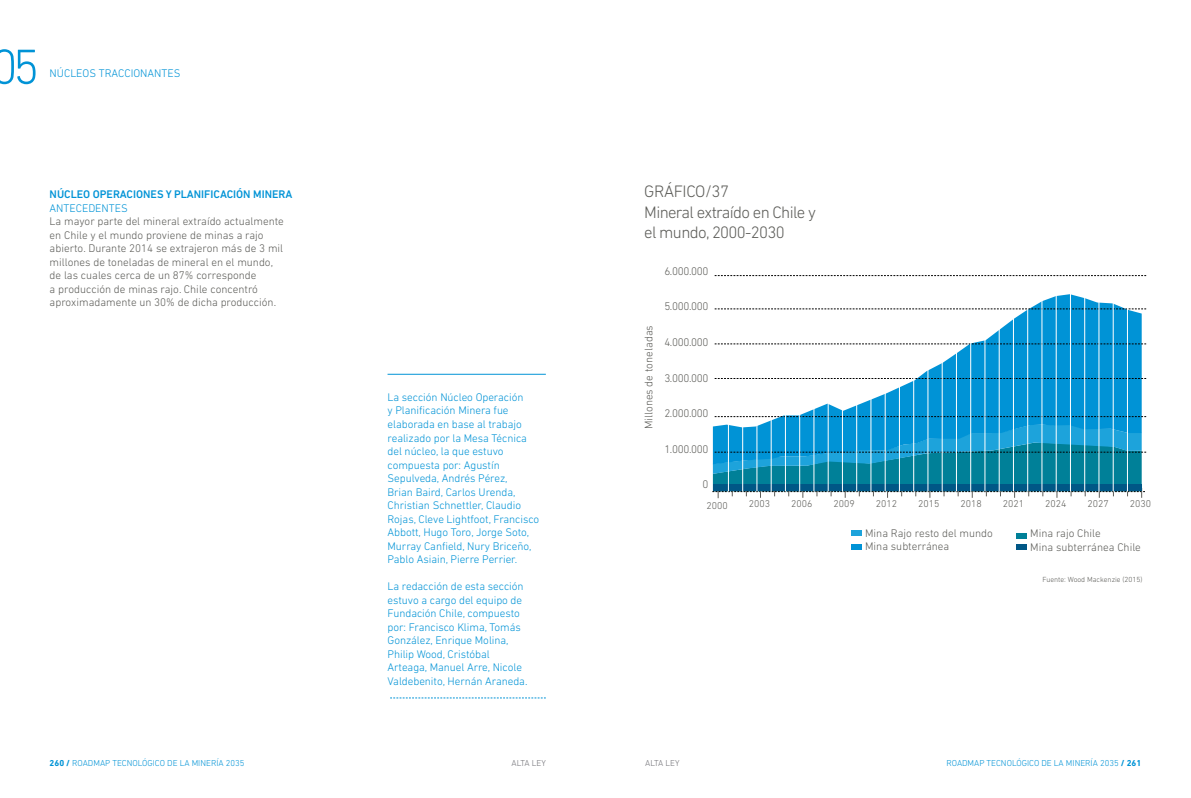
<style>
.page{position:relative;width:1191px;height:798px;background:#fff}
.page>*{position:absolute;margin:0;border:0;box-sizing:border-box;transform-origin:0 0}
.t1{font:300 50px "DIN Next LT Pro";color:#0093d6}
.t2{font:300 16.88px/20.5px "DIN Next LT Pro";letter-spacing:-.04em;color:#5c5c58}
.t3{font:300 11.25px/13.5px "DIN Next LT Pro";letter-spacing:-.005em;color:#0093d6}
.t4{font:300 11.25px/13.5px "DIN Next LT Pro";color:#5c5c58}
.t5{font:500 11.25px "DIN Next LT Pro";color:#0093d6}
.t6{font:300 10px "DIN Next LT Pro";color:#5c5c58}
.t7{font:300 8.75px "DIN Next LT Pro";color:#0093d6}
.t8{font:300 8.75px "DIN Next LT Pro";color:#727277}
.t9{font:300 7.5px "DIN Next LT Pro";color:#5c5c58}
.s1{font-weight:700}
</style>
<div class="page">
<svg style="left:714px;top:294px;width:427px;height:130px"></svg>
<svg style="left:714px;top:308px;width:432px;height:1px"></svg>
<svg style="left:714px;top:343px;width:432px;height:1px"></svg>
<svg style="left:714px;top:378px;width:432px;height:1px"></svg>
<svg style="left:714px;top:416px;width:432px;height:1px"></svg>
<svg style="left:714px;top:275px;width:432px;height:1px"></svg>
<svg style="left:712px;top:424px;width:434px;height:74px;background:#2598be"></svg>
<div style="left:713px;top:484px;width:428px;height:7px;background:#005786"></div>
<hr style="left:1027px;top:304px;width:1px;height:187px;background:#fff">
<hr style="left:1041px;top:296px;width:1px;height:195px;background:#fff">
<hr style="left:1056px;top:292px;width:1px;height:199px;background:#fff">
<hr style="left:1070px;top:292px;width:1px;height:199px;background:#fff">
<hr style="left:1084px;top:296px;width:1px;height:195px;background:#fff">
<hr style="left:1098px;top:300px;width:1px;height:191px;background:#fff">
<hr style="left:1113px;top:301px;width:1px;height:190px;background:#fff">
<hr style="left:1127px;top:304px;width:1px;height:187px;background:#fff">
<hr style="left:728px;top:424px;width:1px;height:67px;background:#fff">
<hr style="left:742px;top:426px;width:1px;height:65px;background:#fff">
<hr style="left:756px;top:424px;width:1px;height:67px;background:#fff">
<hr style="left:771px;top:419px;width:1px;height:72px;background:#fff">
<hr style="left:785px;top:412px;width:1px;height:79px;background:#fff">
<hr style="left:799px;top:412px;width:1px;height:79px;background:#fff">
<hr style="left:813px;top:407px;width:1px;height:84px;background:#fff">
<hr style="left:828px;top:400px;width:1px;height:91px;background:#fff">
<hr style="left:842px;top:407px;width:1px;height:84px;background:#fff">
<hr style="left:856px;top:402px;width:1px;height:89px;background:#fff">
<hr style="left:870px;top:394px;width:1px;height:97px;background:#fff">
<hr style="left:885px;top:389px;width:1px;height:102px;background:#fff">
<hr style="left:899px;top:385px;width:1px;height:106px;background:#fff">
<hr style="left:913px;top:374px;width:1px;height:117px;background:#fff">
<hr style="left:927px;top:368px;width:1px;height:123px;background:#fff">
<hr style="left:942px;top:360px;width:1px;height:131px;background:#fff">
<hr style="left:956px;top:350px;width:1px;height:141px;background:#fff">
<hr style="left:970px;top:339px;width:1px;height:152px;background:#fff">
<hr style="left:984px;top:337px;width:1px;height:154px;background:#fff">
<hr style="left:999px;top:326px;width:1px;height:165px;background:#fff">
<hr style="left:1013px;top:316px;width:1px;height:175px;background:#fff">
<div style="left:851px;top:530px;width:10px;height:5px;background:#1da3db"></div>
<div style="left:851px;top:543px;width:10px;height:6px;background:#0093d6"></div>
<div style="left:1015px;top:532px;width:11px;height:6px;background:#008098"></div>
<div style="left:1015px;top:544px;width:11px;height:6px;background:#005786"></div>
<svg style="left:390px;top:697px;width:156px;height:1px"></svg>
<hr style="left:387px;top:374px;width:159px;height:1px;background:#0093d6">
<h1 class="t1" style="left:-9px;top:38px;width:50px">05</h1>
<p class="t3" style="left:50px;top:66px;width:22px">núcleos</p>
<p class="t3" style="left:99px;top:66px;width:8px">traccionantes</p>
<p class="t5" style="left:50px;top:188px;width:101px">NÚCLEO OPERACIONES</p>
<p class="t5" style="left:166px;top:188px;width:35px">Y PLANIFIC</p>
<p class="t5" style="left:220px;top:188px;width:74px">ACIÓN MINERA</p>
<p class="t3" style="left:50px;top:201px;width:15px">Antecedentes</p>
<p class="t4" style="left:50px;top:214px;width:236px">La mayor parte del mineral extraído actualmente en Chile y el mundo proviene de minas a rajo abierto. Durante 2014 se extrajeron más de 3 mil millones de toneladas de mineral en el mundo, de las cuales cerca de un 87% corresponde<br>a producción de minas rajo. Chile concentró aproximadamente un 30% de dicha producción.</p>
<p class="t3" style="left:387px;top:390px;width:153px">La sección Núcleo Operación<br>y Planificación Minera fue elaborada en base al trabajo realizado por la Mesa Técnica del núcleo, la que estuvo compuesta por: Agustín<br>Sepulveda, Andrés Pérez,<br>Brian Baird, Carlos Urenda,<br>Christian Schnettler, Claudio<br>Rojas, Cleve Lightfoot, Francisco<br>Abbott, Hugo Toro, Jorge Soto,<br>Murray Canfield, Nury Briceño,<br>Pablo Asiain, Pierre Perrier.</p>
<p class="t3" style="left:387px;top:579px;width:141px">La redacción de esta sección estuvo a cargo del equipo de<br>Fundación Chile, compuesto por: Francisco Klima, Tomás<br>González, Enrique Molina,<br>Philip Wood, Cristóbal<br>Arteaga, Manuel Arre, Nicole<br>Valdebenito, Hernán Araneda.</p>
<h2 class="t2" style="left:644px;top:181px;width:173px">grÁfICO/37<br>Mineral extraído en Chile y el mundo, 2000-2030</h2>
<p class="t4" style="left:642px;top:429px;width:105px;rotate:-90deg">Millones de toneladas</p>
<p class="t4" style="left:664px;top:264px;width:46px">6.000.000</p>
<p class="t4" style="left:664px;top:299px;width:46px">5.000.000</p>
<p class="t4" style="left:664px;top:335px;width:46px">4.000.000</p>
<p class="t4" style="left:664px;top:370px;width:46px">3.000.000</p>
<p class="t4" style="left:664px;top:406px;width:46px">2.000.000</p>
<p class="t4" style="left:664px;top:442px;width:46px">1.000.000</p>
<p class="t4" style="left:702px;top:477px;width:7px">0</p>
<p class="t6" style="left:706px;top:499px;width:23px">2000</p>
<p class="t6" style="left:749px;top:497px;width:23px">2003</p>
<p class="t6" style="left:791px;top:497px;width:23px">2006</p>
<p class="t6" style="left:833px;top:497px;width:23px">2009</p>
<p class="t6" style="left:876px;top:497px;width:23px">2012</p>
<p class="t6" style="left:918px;top:497px;width:23px">2015</p>
<p class="t6" style="left:960px;top:497px;width:23px">2018</p>
<p class="t6" style="left:1002px;top:497px;width:23px">2021</p>
<p class="t6" style="left:1045px;top:497px;width:23px">2024</p>
<p class="t6" style="left:1087px;top:497px;width:23px">2027</p>
<p class="t6" style="left:1129px;top:497px;width:23px">2030</p>
<p class="t4" style="left:865px;top:526px;width:129px">Mina Rajo resto del mundo<br>Mina subterránea</p>
<p class="t4" style="left:1030px;top:526px;width:112px">Mina rajo Chile<br>Mina subterránea Chile</p>
<p class="t9" style="left:1042px;top:575px;width:102px">Fuente: Wood Mackenzie (2015)</p>
<p class="t7" style="left:50px;top:757px;width:29px"><span class="s1">260 /</span> roadmap</p>
<p class="t7" style="left:112px;top:757px;width:6px">tecnol</p>
<p class="t7" style="left:142px;top:757px;width:11px">ógico</p>
<p class="t7" style="left:167px;top:757px;width:31px">delaminer</p>
<p class="t7" style="left:216px;top:757px;width:30px">ía 2035</p>
<p class="t7" style="left:946px;top:757px;width:7px">roadmap</p>
<p class="t7" style="left:986px;top:757px;width:6px">tecnol</p>
<p class="t7" style="left:1016px;top:757px;width:11px">ógico</p>
<p class="t7" style="left:1041px;top:757px;width:31px">delaminer</p>
<p class="t7" style="left:1090px;top:757px;width:52px">ía 2035 <span class="s1">/ 261</span></p>
<p class="t8" style="left:511px;top:757px;width:36px">Alta ley</p>
<p class="t8" style="left:645px;top:757px;width:36px">alta ley</p>
</div>
